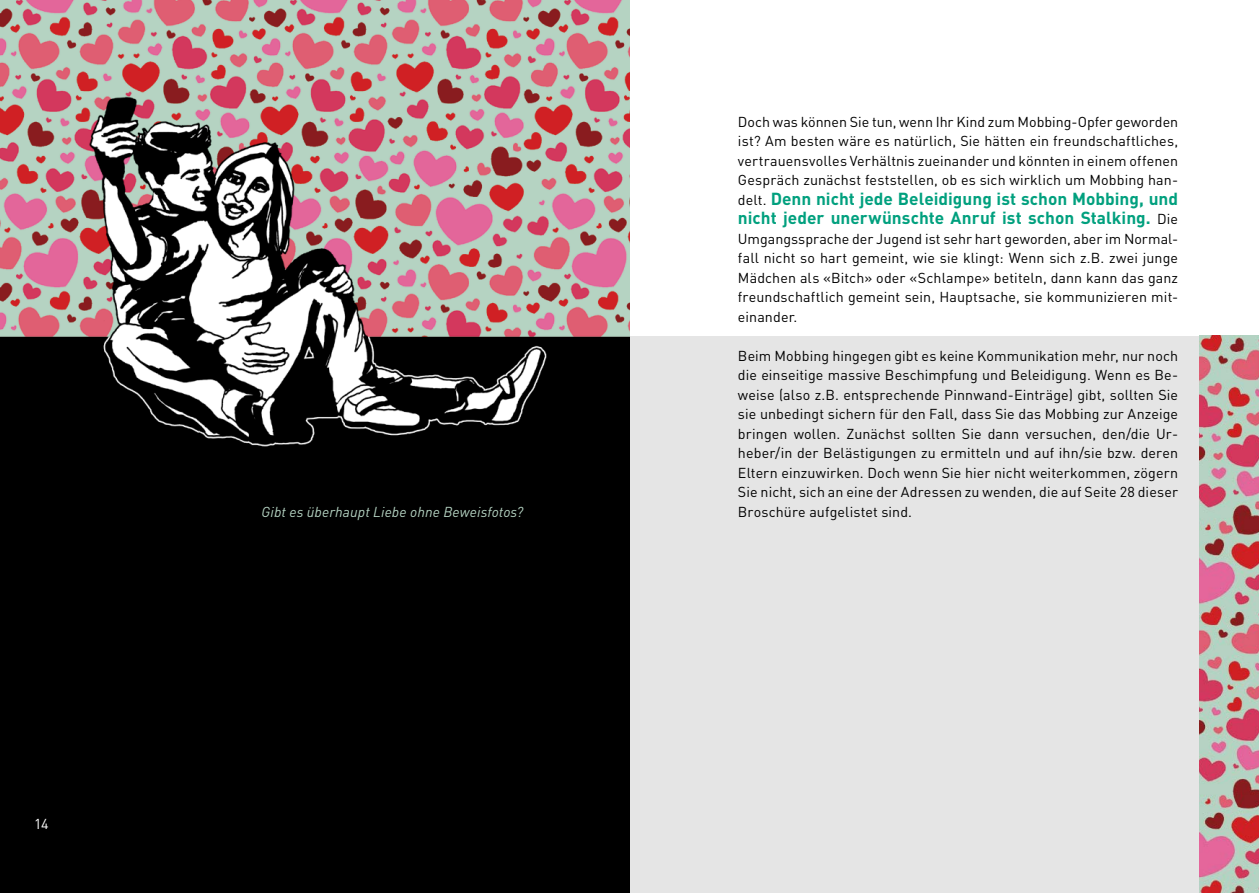
<style>
.page{position:relative;width:1259px;height:893px;background:#fff}
.page>*{position:absolute;margin:0;border:0;box-sizing:border-box;transform-origin:0 0}
.t1{font:700 17.25px/19.5px "DIN Weber";color:#00a07e}
.t2{font:14.25px/19.5px "DIN Weber";letter-spacing:.005em;color:#000}
.t3{font:italic 14.25px "DIN Weber";letter-spacing:.005em;color:#b5d3c2}
.t4{font:14.25px "DIN Weber";color:#fff}
.s1{font-weight:400;font-size:14.25px;color:#000}
</style>
<div class="page">
<div style="left:629px;top:336px;width:630px;height:557px;background:#e5e5e5"></div>
<div style="left:0;top:347px;width:629px;height:546px;background:#000"></div>
<img style="left:0;top:0;width:629px;height:447px">
<img style="left:1199px;top:336px;width:60px;height:557px">
<p class="t4" style="left:34px;top:815px;width:16px">14</p>
<p class="t2" style="left:738px;top:112px;width:442px;text-align:justify">Doch was können Sie tun, wenn Ihr Kind zum Mobbing-Opfer geworden ist? Am besten wäre es natürlich, Sie hätten ein freundschaftliches, vertrauensvolles Verhältnis zueinander und könnten in einem offenen Gespräch zunächst feststellen, ob es sich wirklich um Mobbing han-</p>
<p class="t1" style="left:738px;top:188px;width:442px"><span class="s1">delt.</span> Denn nicht jede Beleidigung ist schon Mobbing, und nicht jeder unerwünschte Anruf ist schon Stalking. <span class="s1">Die</span></p>
<p class="t2" style="left:738px;top:229px;width:442px">Umgangssprache der Jugend ist sehr hart geworden, aber im Normal&shy;fall nicht so hart gemeint, wie sie klingt: Wenn sich z.B. zwei junge Mädchen als «Bitch» oder «Schlampe» betiteln, dann kann das ganz freundschaftlich gemeint sein, Hauptsache, sie kommunizieren mit&shy;einander.</p>
<p class="t2" style="left:738px;top:346px;width:442px">Beim Mobbing hingegen gibt es keine Kommunikation mehr, nur noch die einseitige massive Beschimpfung und Beleidigung. Wenn es Be&shy;weise (also z.B. entsprechende Pinnwand-Einträge) gibt, sollten Sie sie unbedingt sichern für den Fall, dass Sie das Mobbing zur Anzeige bringen wollen. Zunächst sollten Sie dann versuchen, den/die Ur-- heber/in der Belästigungen zu ermitteln und auf ihn/sie bzw. deren Eltern einzuwirken. Doch wenn Sie hier nicht weiterkommen, zögern Sie nicht, sich an eine der Adressen zu wenden, die auf Seite 28 dieser</p>
<p class="t3" style="left:261px;top:503px;width:263px">Gibt es überhaupt Liebe ohne Beweisfotos?</p>
<p class="t2" style="left:738px;top:502px;width:176px">Broschüre aufgelistet sind.</p>
</div>
